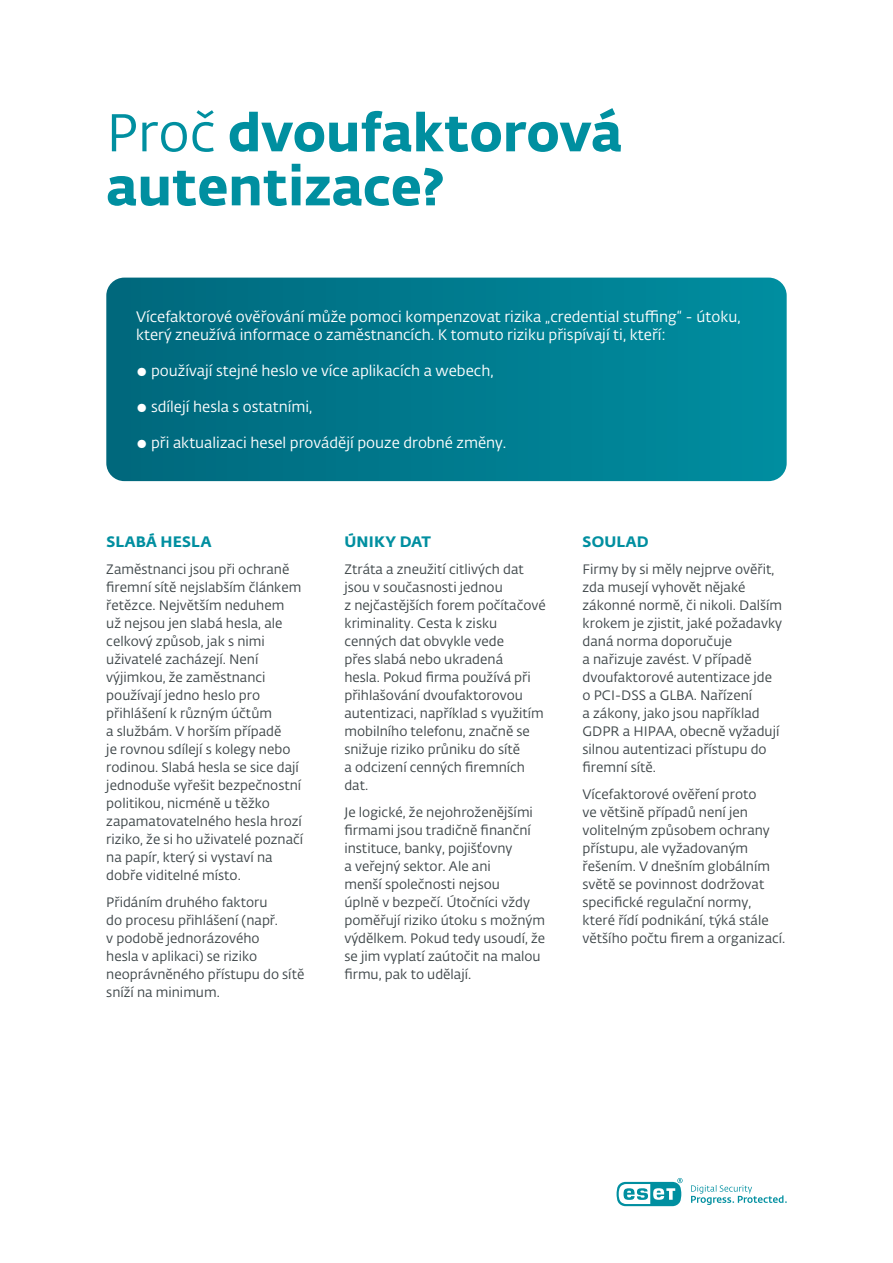
<style>
.page{position:relative;width:893px;height:1263px;background:#fff}
.page>*{position:absolute;margin:0;border:0;box-sizing:border-box;transform-origin:0 0}
.t1{font:52.5px/54px "Fedra Sans Alt Pro Bold LF";color:#008fa0}
.t2{font:15px/18px "Fedra Sans Alt Pro Book LF";color:#fff}
.t3{font:15px "Fedra Sans Alt Pro Bold LF";letter-spacing:.015em;color:#008fa0}
.t4{font:13.5px/18px "Fedra Sans Alt Pro Book LF";color:#3d4548}
.s1{font-family:"Fedra Sans Alt Pro Book LF"}
</style>
<div class="page">
<svg style="left:617px;top:1178px;width:66px;height:28px"></svg>
<svg style="left:691px;top:1185px;width:96px;height:20px"></svg>
<svg style="left:106px;top:278px;width:681px;height:203px;background:#007b8e"></svg>
<h1 class="t1" style="left:106px;top:102px;width:517px"><span class="s1">Proč</span> dvoufaktorová autentizace?</h1>
<p class="t2" style="left:136px;top:308px;width:606px">Vícefaktorové ověřování může pomoci kompenzovat rizika „credential stuffing“ - útoku, který zneužívá informace o zaměstnancích. K tomuto riziku přispívají ti, kteří:</p>
<p class="t2" style="left:136px;top:362px;width:359px">● používají stejné heslo ve více aplikacích a webech,</p>
<p class="t2" style="left:136px;top:398px;width:178px">● sdílejí hesla s ostatními,</p>
<p class="t2" style="left:136px;top:434px;width:372px">● při aktualizaci hesel provádějí pouze drobné změny.</p>
<p class="t3" style="left:106px;top:530px;width:107px">SLABÁ HESLA</p>
<p class="t4" style="left:106px;top:560px;width:198px">Zaměstnanci jsou při ochraně firemní sítě nejslabším článkem řetězce. Největším neduhem<br>už nejsou jen slabá hesla, ale celkový způsob, jak s nimi uživatelé zacházejí. Není výjimkou, že zaměstnanci používají jedno heslo pro přihlášení k různým účtům<br>a službám. V horším případě<br>je rovnou sdílejí s kolegy nebo rodinou. Slabá hesla se sice dají jednoduše vyřešit bezpečnostní politikou, nicméně u těžko zapamatovatelného hesla hrozí riziko, že si ho uživatelé poznačí na papír, který si vystaví na dobře viditelné místo.</p>
<p class="t4" style="left:106px;top:893px;width:200px">Přidáním druhého faktoru<br>do procesu přihlášení (např.<br>v podobě jednorázového<br>hesla v aplikaci) se riziko neoprávněného přístupu do sítě sníží na minimum.</p>
<p class="t3" style="left:344px;top:530px;width:88px">ÚNIKY DAT</p>
<p class="t4" style="left:344px;top:560px;width:203px">Ztráta a zneužití citlivých dat jsou v současnosti jednou<br>z nejčastějších forem počítačové kriminality. Cesta k zisku cenných dat obvykle vede<br>přes slabá nebo ukradená<br>hesla. Pokud firma používá při přihlašování dvoufaktorovou autentizaci, například s využitím mobilního telefonu, značně se snižuje riziko průniku do sítě<br>a odcizení cenných firemních dat.</p>
<p class="t4" style="left:344px;top:803px;width:202px">Je logické, že nejohroženějšími firmami jsou tradičně finanční instituce, banky, pojišťovny<br>a veřejný sektor. Ale ani<br>menší společnosti nejsou<br>úplně v bezpečí. Útočníci vždy poměřují riziko útoku s možným výdělkem. Pokud tedy usoudí, že se jim vyplatí zaútočit na malou firmu, pak to udělají.</p>
<p class="t3" style="left:583px;top:530px;width:68px">SOULAD</p>
<p class="t4" style="left:583px;top:560px;width:201px">Firmy by si měly nejprve ověřit, zda musejí vyhovět nějaké zákonné normě, či nikoli. Dalším krokem je zjistit, jaké požadavky daná norma doporučuje<br>a nařizuje zavést. V případě dvoufaktorové autentizace jde o PCI-DSS a GLBA. Nařízení<br>a zákony, jako jsou například<br>GDPR a HIPAA, obecně vyžadují silnou autentizaci přístupu do firemní sítě.</p>
<p class="t4" style="left:583px;top:785px;width:204px">Vícefaktorové ověření proto<br>ve většině případů není jen volitelným způsobem ochrany přístupu, ale vyžadovaným řešením. V dnešním globálním světě se povinnost dodržovat specifické regulační normy, které řídí podnikání, týká stále většího počtu firem a organizací.</p>
</div>
